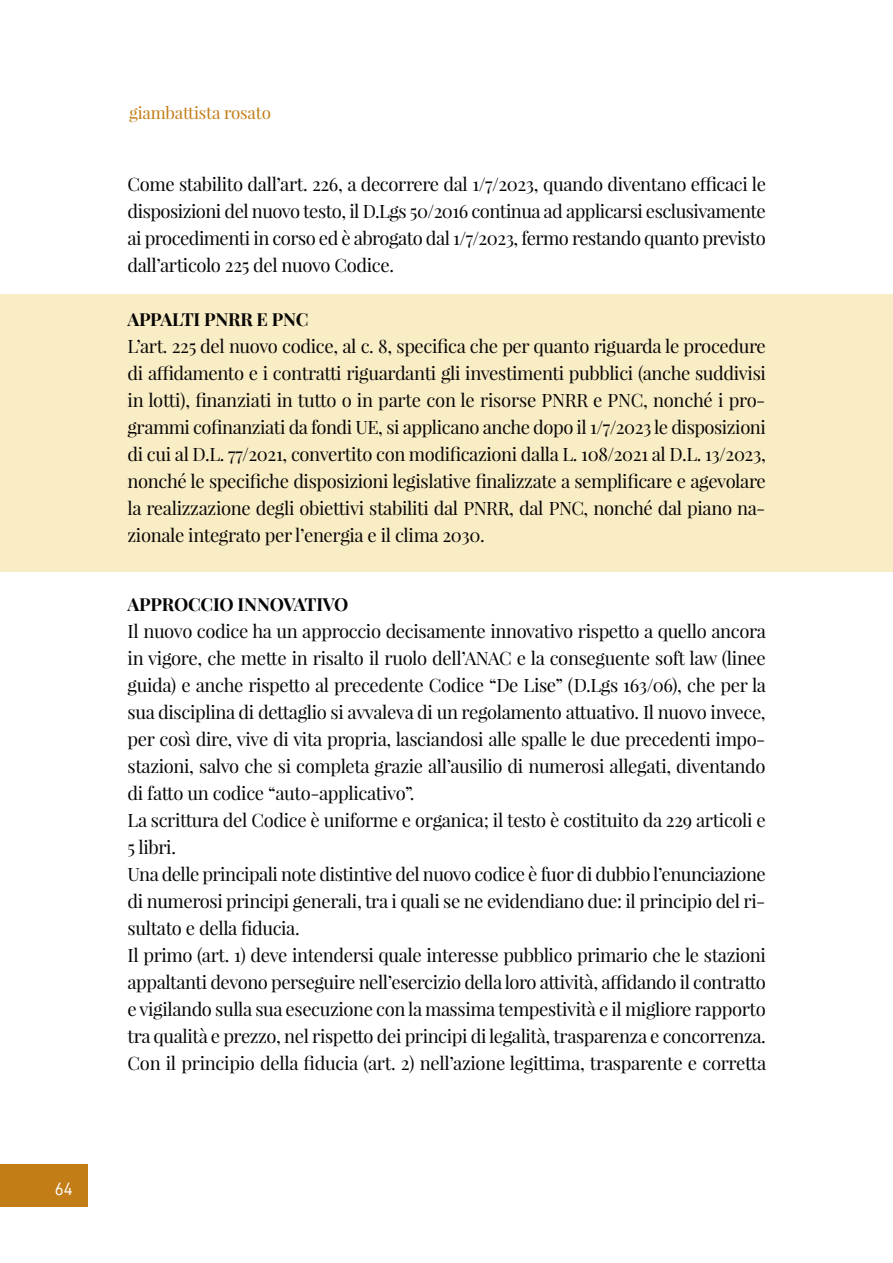
<style>
.page{position:relative;width:893px;height:1263px;background:#fff}
.page>*{position:absolute;margin:0;border:0;box-sizing:border-box;transform-origin:0 0}
.t1{font:18px/27px "Playfair Display";letter-spacing:-.02em;color:#080505;text-align:justify}
.t2{font:700 18px "Playfair Display";letter-spacing:-.01em;color:#080505}
.t3{font:18px "D DIN";color:#fff}
.t4{font:16.5px "Playfair Display";letter-spacing:-.01em;color:#c27d16}
</style>
<div class="page">
<div style="left:0;top:1165px;width:86px;height:42px;background:#c27d16"></div>
<div style="left:0;top:294px;width:893px;height:277px;background:#f9edc5"></div>
<div style="left:2px;top:1165px;width:86px;height:42px;background:#c27d16"></div>
<p class="t3" style="left:55px;top:1180px;width:19px">64</p>
<p class="t4" style="left:129px;top:106px;width:143px">giambattista rosato</p>
<p class="t1" style="left:128px;top:172px;width:640px">Come stabilito dall’art. 226, a decorrere dal 1/7/2023, quando diventano efficaci le disposizioni del nuovo testo, il D.Lgs 50/2016 continua ad applicarsi esclusivamente ai procedimenti in corso ed è abrogato dal 1/7/2023, fermo restando quanto previsto dall’articolo 225 del nuovo Codice.</p>
<p class="t2" style="left:128px;top:307px;width:183px">APPALTI PNRR E PNC</p>
<p class="t1" style="left:128px;top:334px;width:640px">L’art. 225 del nuovo codice, al c. 8, specifica che per quanto riguarda le procedure di affidamento e i contratti riguardanti gli investimenti pubblici (anche suddivisi in lotti), finanziati in tutto o in parte con le risorse PNRR e PNC, nonché i pro&shy;grammi cofinanziati da fondi UE, si applicano anche dopo il 1/7/2023 le disposizioni di cui al D.L. 77/2021, convertito con modificazioni dalla L. 108/2021 al D.L. 13/2023, nonché le specifiche disposizioni legislative finalizzate a semplificare e agevolare la realizzazione degli obiettivi stabiliti dal PNRR, dal PNC, nonché dal piano na&shy;zionale integrato per l’energia e il clima 2030.</p>
<p class="t2" style="left:128px;top:592px;width:222px">APPROCCIO INNOVATIVO</p>
<p class="t1" style="left:128px;top:619px;width:640px">Il nuovo codice ha un approccio decisamente innovativo rispetto a quello ancora in vigore, che mette in risalto il ruolo dell’ANAC e la conseguente soft law (linee guida) e anche rispetto al precedente Codice “De Lise” (D.Lgs 163/06), che per la sua disciplina di dettaglio si avvaleva di un regolamento attuativo. Il nuovo invece, per così dire, vive di vita propria, lasciandosi alle spalle le due precedenti impo&shy;stazioni, salvo che si completa grazie all’ausilio di numerosi allegati, diventando di fatto un codice “auto-applicativo”.</p>
<p class="t1" style="left:128px;top:808px;width:640px">La scrittura del Codice è uniforme e organica; il testo è costituito da 229 articoli e<br>5 libri.</p>
<p class="t1" style="left:128px;top:862px;width:640px">Una delle principali note distintive del nuovo codice è fuor di dubbio l’enunciazione di numerosi principi generali, tra i quali se ne evidendiano due: il principio del ri&shy;sultato e della fiducia.</p>
<p class="t1" style="left:128px;top:943px;width:640px">Il primo (art. 1) deve intendersi quale interesse pubblico primario che le stazioni appaltanti devono perseguire nell’esercizio della loro attività, affidando il contratto e vigilando sulla sua esecuzione con la massima tempestività e il migliore rapporto tra qualità e prezzo, nel rispetto dei principi di legalità, trasparenza e concorrenza.<br>Con il principio della fiducia (art. 2) nell’azione legittima, trasparente e corretta</p>
</div>
